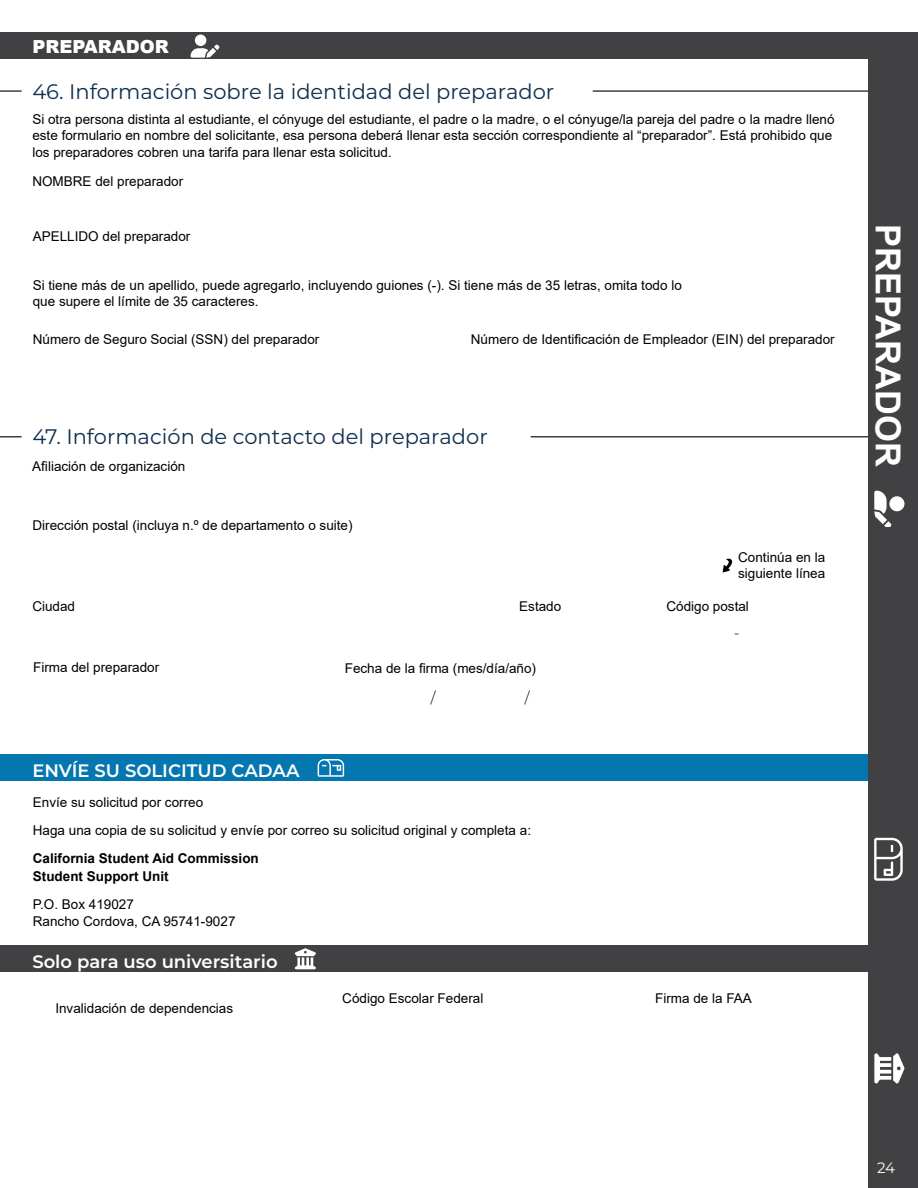
<style>
.page{position:relative;width:918px;height:1188px;background:#fff}
.page>*{position:absolute;margin:0;border:0;box-sizing:border-box;transform-origin:0 0}
.t1{font:700 34.5px "Arial";color:#fff}
.t2{font:21px "Montserrat";color:#0e2e4e}
.H2_Divider_Title__White{font:600 18px "Montserrat";color:#fff}
.t3{font:900 18px "Arial";color:#fff}
.Form_Field_Text{font:300 15px "Montserrat";color:#000}
.t4{font:15px "Montserrat";color:#fff}
.Instructions{font:13.5px/16.2px "Arial";color:#000}
.t5{font:700 13.5px "Arial";color:#000}
</style>
<div class="page">
<hr style="left:0;top:90px;width:22px;height:2px;background:#414042">
<hr style="left:593px;top:90px;width:279px;height:2px;background:#414042">
<hr style="left:0;top:436px;width:22px;height:2px;background:#414042">
<hr style="left:531px;top:436px;width:374px;height:2px;background:#414042">
<div style="left:0;top:754px;width:918px;height:27px;background:#0476b0"></div>
<div style="left:0;top:945px;width:918px;height:27px;background:#414042"></div>
<div style="left:868px;top:32px;width:50px;height:1156px;background:#414042"></div>
<div style="left:0;top:32px;width:918px;height:27px;background:#414042"></div>
<svg style="left:191px;top:35px;width:28px;height:23px"></svg>
<svg style="left:874px;top:491px;width:30px;height:35px"></svg>
<svg style="left:723px;top:558px;width:10px;height:14px"></svg>
<svg style="left:318px;top:759px;width:26px;height:18px"></svg>
<svg style="left:874px;top:838px;width:29px;height:43px"></svg>
<svg style="left:295px;top:948px;width:21px;height:21px"></svg>
<svg style="left:874px;top:1053px;width:30px;height:30px"></svg>
<h3 class="t3" style="left:45px;top:33px;width:125px">REPARADOR</h3>
<p class="t2" style="left:32px;top:77px;width:523px">46. Información sobre la identidad del preparador</p>
<p class="Instructions" style="left:32px;top:111px;width:804px">Si otra persona distinta al estudiante, el cónyuge del estudiante, el padre o la madre, o el cónyuge/la pareja del padre o la madre llenó este formulario en nombre del solicitante, esa persona deberá llenar esta sección correspondiente al “preparador”. Está prohibido que los preparadores cobren una tarifa para llenar esta solicitud.</p>
<p class="Instructions" style="left:32px;top:173px;width:152px">NOMBRE del preparador</p>
<p class="Instructions" style="left:33px;top:228px;width:159px">APELLIDO del preparador</p>
<p class="Instructions" style="left:33px;top:277px;width:651px">Si tiene más de un apellido, puede agregarlo, incluyendo guiones (-). Si tiene más de 35 letras, omita todo lo que supere el límite de 35 caracteres.</p>
<p class="Instructions" style="left:33px;top:331px;width:288px">Número de Seguro Social (SSN) del preparador</p>
<p class="Instructions" style="left:471px;top:331px;width:365px">Número de Identificación de Empleador (EIN) del preparador</p>
<p class="t2" style="left:32px;top:422px;width:457px">47. Información de contacto del preparador</p>
<p class="Instructions" style="left:32px;top:458px;width:155px">Afiliación de organización</p>
<p class="Instructions" style="left:33px;top:518px;width:322px">Dirección postal (incluya n.º de departamento o suite)</p>
<p class="Instructions" style="left:738px;top:549px;width:89px">Continúa en la siguiente línea</p>
<p class="Instructions" style="left:32px;top:598px;width:44px">Ciudad</p>
<p class="Instructions" style="left:519px;top:598px;width:44px">Estado</p>
<p class="Instructions" style="left:666px;top:598px;width:84px">Código postal</p>
<p class="Form_Field_Text" style="left:734px;top:623px;width:7px">-</p>
<p class="Instructions" style="left:33px;top:659px;width:128px">Firma del preparador</p>
<p class="Instructions" style="left:345px;top:660px;width:193px">Fecha de la firma (mes/día/año)</p>
<p class="Form_Field_Text" style="left:431px;top:687px;width:6px">/</p>
<p class="Form_Field_Text" style="left:525px;top:687px;width:6px">/</p>
<p class="H2_Divider_Title__White" style="left:32px;top:757px;width:269px">ENVÍE SU SOLICITUD CADAA</p>
<p class="Instructions" style="left:33px;top:794px;width:172px">Envíe su solicitud por correo</p>
<p class="Instructions" style="left:33px;top:822px;width:500px">Haga una copia de su solicitud y envíe por correo su solicitud original y completa a:</p>
<p class="t5" style="left:33px;top:849px;width:228px">California Student Aid Commission</p>
<p class="t5" style="left:33px;top:867px;width:137px">Student Support Unit</p>
<p class="Instructions" style="left:33px;top:897px;width:103px">P.O. Box 419027</p>
<p class="Instructions" style="left:33px;top:913px;width:204px">Rancho Cordova, CA 95741-9027</p>
<h2 class="H2_Divider_Title__White" style="left:32px;top:948px;width:247px">Solo para uso universitario</h2>
<p class="Instructions" style="left:55px;top:1001px;width:179px">Invalidación de dependencias</p>
<p class="Instructions" style="left:342px;top:990px;width:143px">Código Escolar Federal</p>
<p class="Instructions" style="left:655px;top:990px;width:98px">Firma de la FAA</p>
<h1 class="t1" style="left:912px;top:224px;width:244px;rotate:90deg">PREPARADOR</h1>
<p class="t4" style="left:877px;top:1157px;width:20px">24</p>
</div>
